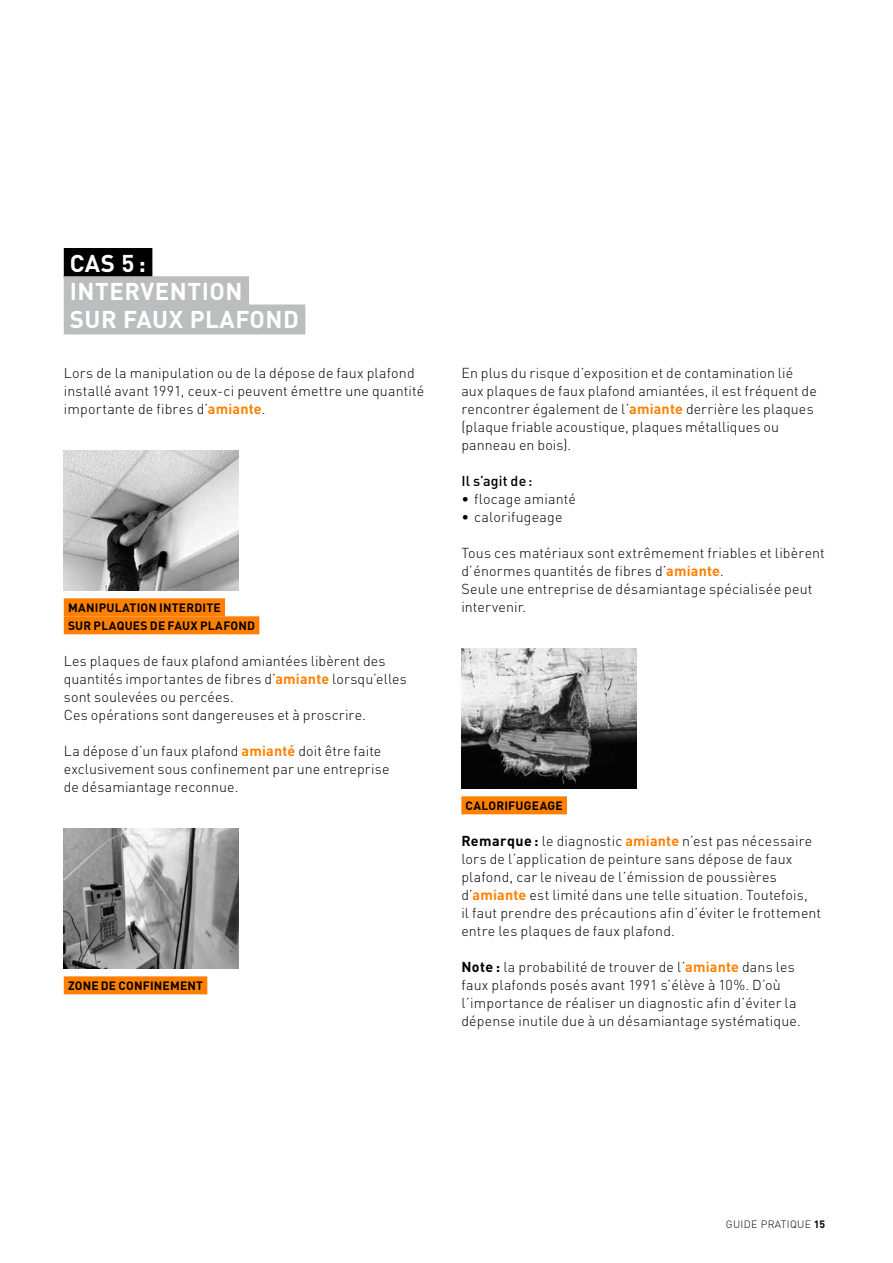
<style>
.page{position:relative;width:893px;height:1263px;background:#fff}
.page>*{position:absolute;margin:0;border:0;box-sizing:border-box;transform-origin:0 0}
.t1{font:700 24px/28.2px "DIN";letter-spacing:.02em;color:#fff}
.t2{font:300 14.25px/18px "DIN Pro";letter-spacing:.01em;color:#000}
.t3{font:500 14.25px "DIN";letter-spacing:.015em;color:#000}
.t4{font:700 12px "DIN";letter-spacing:.015em;color:#000}
.t5{font:300 10.5px "DIN Pro";letter-spacing:.03em;color:#000}
.s1{font-weight:700;color:#ff8000}
.s2{font-weight:700}
</style>
<div class="page">
<img style="left:64px;top:450px;width:175px;height:141px">
<img style="left:461px;top:648px;width:175px;height:141px">
<img style="left:64px;top:828px;width:175px;height:141px">
<div style="left:64px;top:598px;width:161px;height:18px;background:#ff8000"></div>
<div style="left:64px;top:616px;width:195px;height:18px;background:#ff8000"></div>
<div style="left:461px;top:796px;width:106px;height:18px;background:#ff8000"></div>
<div style="left:64px;top:976px;width:143px;height:18px;background:#ff8000"></div>
<div style="left:64px;top:248px;width:88px;height:30px;background:#000"></div>
<div style="left:64px;top:276px;width:185px;height:30px;background:#bbbdbe"></div>
<div style="left:64px;top:304px;width:241px;height:30px;background:#bbbdbe"></div>
<h1 class="t1" style="left:70px;top:248px;width:182px">CAS 5:<br>I NTERVENTION<br>SUR FAUX PLAFOND</h1>
<p class="t2" style="left:64px;top:363px;width:362px">Lors de la manipulation ou de la dépose de faux plafond installé avant 1991, ceux-ci peuvent émettre une quantité importante de fibres d’<span class="s1">amiante</span>.</p>
<p class="t4" style="left:68px;top:600px;width:26px">MANIPUL</p>
<p class="t4" style="left:122px;top:600px;width:15px">ATION</p>
<p class="t4" style="left:159px;top:600px;width:8px">INTERDITE</p>
<p class="t4" style="left:68px;top:618px;width:9px">SUR</p>
<p class="t4" style="left:94px;top:618px;width:40px">PLAQUES</p>
<p class="t4" style="left:150px;top:618px;width:82px">DE FAUX PLAFOND</p>
<p class="t2" style="left:64px;top:651px;width:345px">Les plaques de faux plafond amiantées libèrent des quantités importantes de fibres d’<span class="s1">amiante</span> lorsqu’elles sont soulevées ou percées.<br>Ces opérations sont dangereuses et à proscrire.</p>
<p class="t2" style="left:64px;top:741px;width:327px">La dépose d’un faux plafond <span class="s1">amianté</span> doit être faite exclusivement sous confinement par une entreprise de désamiantage reconnue.</p>
<p class="t4" style="left:68px;top:978px;width:136px">ZONE DE CONFINEMENT</p>
<p class="t2" style="left:461px;top:363px;width:357px">En plus du risque d’exposition et de contamination lié aux plaques de faux plafond amiantées, il est fréquent de rencontrer également de l’<span class="s1">amiante</span> derrière les plaques (plaque friable acoustique, plaques métalliques ou panneau en bois).</p>
<p class="t3" style="left:461px;top:472px;width:73px">Il s’agit de :</p>
<p class="t2" style="left:461px;top:489px;width:116px">• flocage amianté</p>
<p class="t2" style="left:461px;top:507px;width:103px">• calorifugeage</p>
<p class="t2" style="left:461px;top:543px;width:365px">Tous ces matériaux sont extrêmement friables et libèrent d’énormes quantités de fibres d’<span class="s1">amiante</span>.<br>Seule une entreprise de désamiantage spécialisée peut intervenir.</p>
<p class="t4" style="left:466px;top:798px;width:99px">CALORIFUGEAGE</p>
<p class="t2" style="left:461px;top:831px;width:361px"><span class="s2">Remarque :</span> le diagnostic <span class="s1">amiante</span> n’est pas nécessaire lors de l’application de peinture sans dépose de faux plafond, car le niveau de l’émission de poussières d’<span class="s1">amiante</span> est limité dans une telle situation. Toutefois,<br>il faut prendre des précautions afin d’éviter le frottement entre les plaques de faux plafond.</p>
<p class="t2" style="left:461px;top:957px;width:341px"><span class="s2">Note :</span> la probabilité de trouver de l’<span class="s1">amiante</span> dans les faux plafonds posés avant 1991 s’élève à 10%. D’où l’importance de réaliser un diagnostic afin d’éviter la dépense inutile due à un désamiantage systématique.</p>
<p class="t5" style="left:726px;top:1216px;width:101px">GUIDE PRATIQUE <span class="s2">15</span></p>
</div>
